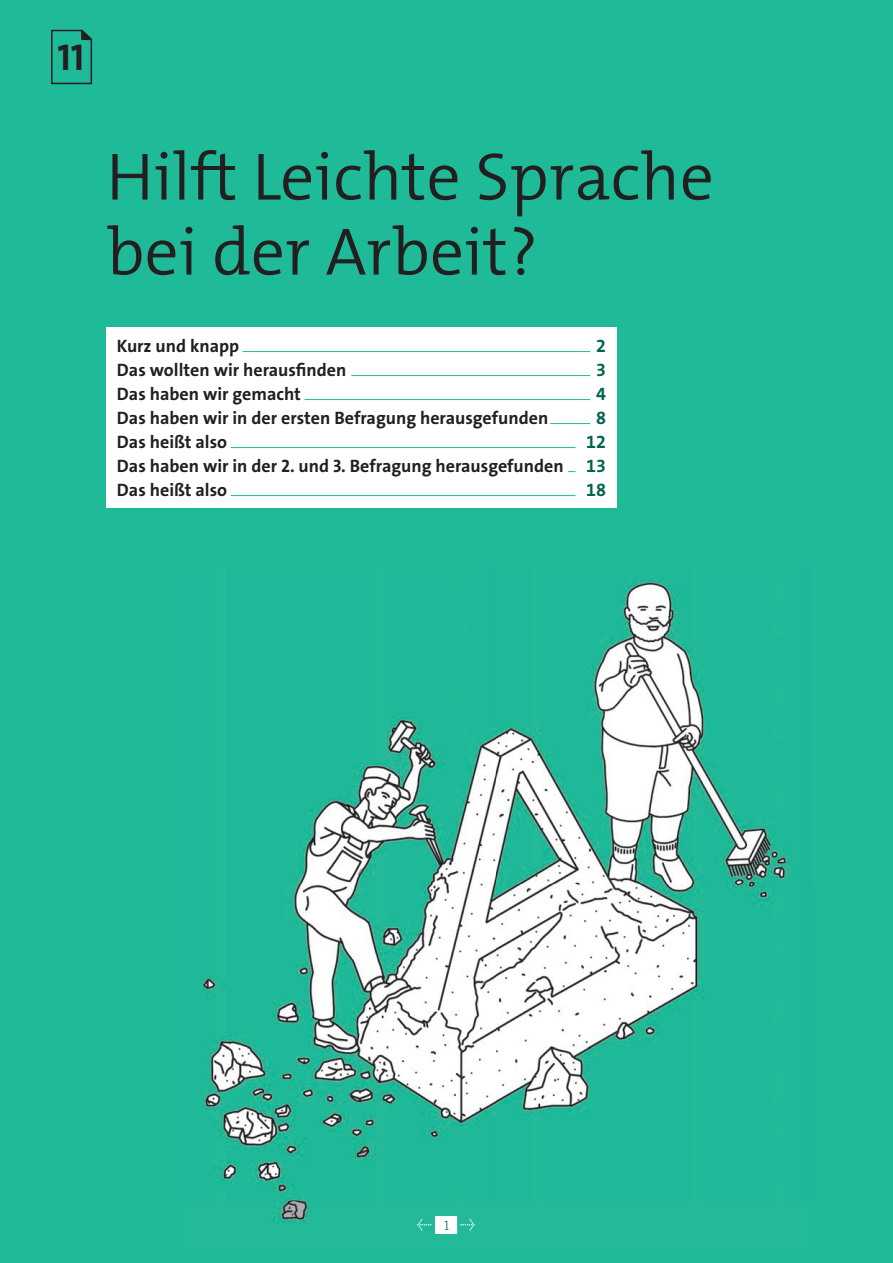
<style>
.page{position:relative;width:893px;height:1263px;background:#1fba98}
.page>*{position:absolute;margin:0;border:0;box-sizing:border-box;transform-origin:0 0}
.t1{font:300 67.5px/75px "The Mix Os F";color:#231f20}
.t2{font:700 37.5px "The Mix Os F";color:#231f20}
.t3{font:18px "The Sans LP7 Bld";color:#231f20}
.t4{font:18px "The Sans LP7 Bld";color:#00654f}
.s1{color:#00654f}
</style>
<div class="page">
<svg style="left:51px;top:29px;width:42px;height:56px"></svg>
<img style="left:202px;top:578px;width:594px;height:656px">
<div style="left:106px;top:327px;width:511px;height:180px;background:#fff"></div>
<hr style="left:242px;top:351px;width:348px;height:1px;background:#1fba98">
<hr style="left:351px;top:375px;width:239px;height:1px;background:#1fba98">
<hr style="left:304px;top:399px;width:286px;height:1px;background:#1fba98">
<hr style="left:550px;top:423px;width:40px;height:1px;background:#1fba98">
<hr style="left:231px;top:447px;width:344px;height:1px;background:#1fba98">
<hr style="left:231px;top:495px;width:344px;height:1px;background:#1fba98">
<img style="left:436px;top:1216px;width:21px;height:17px">
<svg style="left:444px;top:1221px;width:5px;height:9px"></svg>
<img style="left:417px;top:1219px;width:15px;height:11px">
<img style="left:460px;top:1219px;width:15px;height:11px">
<h2 class="t2" style="left:57px;top:33px;width:28px">11</h2>
<h1 class="t1" style="left:106px;top:140px;width:609px">Hilft Leichte Sprache bei der Arbeit?</h1>
<p class="t3" style="left:117px;top:334px;width:124px">Kurz und knapp</p>
<p class="t4" style="left:596px;top:334px;width:11px">2</p>
<p class="t3" style="left:117px;top:358px;width:231px">Das wollten wir herausfinden</p>
<p class="t4" style="left:596px;top:358px;width:11px">3</p>
<p class="t3" style="left:117px;top:382px;width:186px">Das haben wir gemacht</p>
<p class="t4" style="left:596px;top:382px;width:11px">4</p>
<p class="t3" style="left:117px;top:406px;width:433px">Das haben wir in der ersten Befragung herausgefunden</p>
<p class="t4" style="left:596px;top:406px;width:11px">8</p>
<p class="t3" style="left:117px;top:430px;width:112px">Das heißt also</p>
<p class="t4" style="left:586px;top:430px;width:21px">12</p>
<p class="t3" style="left:117px;top:454px;width:490px">Das haben wir in der 2. und 3. Befragung herausgefunden <span class="s1">13</span></p>
<p class="t3" style="left:117px;top:478px;width:112px">Das heißt also</p>
<p class="t4" style="left:586px;top:478px;width:21px">18</p>
</div>
